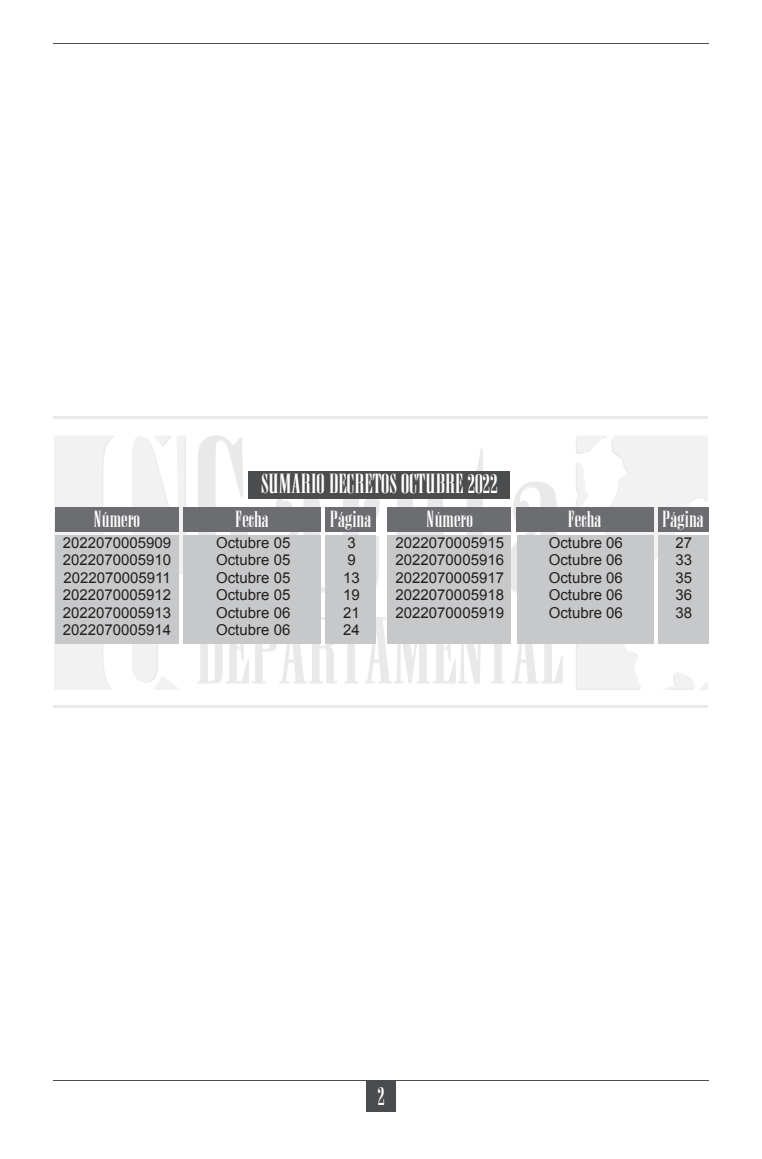
<style>
.page{position:relative;width:762px;height:1159px;background:#fff}
.page>*{position:absolute;margin:0;border:0;box-sizing:border-box;transform-origin:0 0}
.t1{font:23.75px "Anatevka";color:#fff}
.t2{font:22.5px "Anatevka";color:#fff}
.t3{font:20px "Anatevka";color:#fff}
.t4{font:15px/17.5px "Arial";color:#231f20;text-align:justify}
</style>
<div class="page">
<svg style="left:198px;top:435px;width:55px;height:100px"></svg>
<svg style="left:272px;top:499px;width:54px;height:95px"></svg>
<svg style="left:343px;top:499px;width:36px;height:87px"></svg>
<svg style="left:397px;top:499px;width:46px;height:36px"></svg>
<svg style="left:458px;top:448px;width:36px;height:87px"></svg>
<svg style="left:509px;top:481px;width:54px;height:112px"></svg>
<svg style="left:197px;top:617px;width:366px;height:67px"></svg>
<hr style="left:54px;top:705px;width:654px;height:2px;background:#4b4c4d">
<hr style="left:54px;top:416px;width:654px;height:2px;background:#4b4c4d">
<svg style="left:132px;top:436px;width:54px;height:253px"></svg>
<svg style="left:54px;top:436px;width:61px;height:253px"></svg>
<svg style="left:576px;top:436px;width:132px;height:141px"></svg>
<svg style="left:664px;top:672px;width:44px;height:18px"></svg>
<svg style="left:576px;top:643px;width:66px;height:47px"></svg>
<div style="left:366px;top:1080px;width:30px;height:31px;background:#4b4c4d"></div>
<hr style="left:53px;top:1080px;width:656px;height:1px;background:#4b4c4d">
<hr style="left:53px;top:43px;width:656px;height:1px;background:#4b4c4d">
<div style="left:55px;top:506px;width:123px;height:25px;background:#6c6d70"></div>
<div style="left:183px;top:506px;width:138px;height:25px;background:#6c6d70"></div>
<div style="left:326px;top:506px;width:50px;height:25px;background:#6c6d70"></div>
<div style="left:55px;top:535px;width:123px;height:108px;background:#c7c8ca"></div>
<div style="left:184px;top:535px;width:137px;height:108px;background:#c7c8ca"></div>
<div style="left:326px;top:535px;width:50px;height:108px;background:#c7c8ca"></div>
<div style="left:249px;top:471px;width:261px;height:28px;background:#4b4c4d"></div>
<div style="left:388px;top:506px;width:123px;height:25px;background:#6c6d70"></div>
<div style="left:516px;top:506px;width:137px;height:25px;background:#6c6d70"></div>
<div style="left:658px;top:506px;width:50px;height:25px;background:#6c6d70"></div>
<div style="left:388px;top:535px;width:123px;height:108px;background:#c7c8ca"></div>
<div style="left:517px;top:535px;width:136px;height:108px;background:#c7c8ca"></div>
<div style="left:658px;top:535px;width:50px;height:108px;background:#c7c8ca"></div>
<h3 class="t3" style="left:93px;top:506px;width:47px">Número</h3>
<p class="t4" style="left:63px;top:534px;width:110px">2022070005909<br>2022070005910<br>2022070005911<br>2022070005912<br>2022070005913<br>2022070005914</p>
<h1 class="t1" style="left:261px;top:469px;width:238px">SUMARIO DECRETOS OCTUBRE 2022</h1>
<h3 class="t3" style="left:426px;top:506px;width:47px">Número</h3>
<p class="t4" style="left:396px;top:534px;width:110px">2022070005915<br>2022070005916<br>2022070005917<br>2022070005918<br>2022070005919</p>
<h3 class="t3" style="left:235px;top:506px;width:35px">Fecha</h3>
<p class="t4" style="left:216px;top:534px;width:76px">Octubre 05<br>Octubre 05<br>Octubre 05<br>Octubre 05<br>Octubre 06<br>Octubre 06</p>
<h3 class="t3" style="left:329px;top:506px;width:43px">Página</h3>
<p class="t4" style="left:343px;top:534px;width:18px;text-align:left">3<br>9<br>13<br>19<br>21<br>24</p>
<h3 class="t3" style="left:567px;top:506px;width:35px">Fecha</h3>
<p class="t4" style="left:549px;top:534px;width:76px">Octubre 06<br>Octubre 06<br>Octubre 06<br>Octubre 06<br>Octubre 06</p>
<h3 class="t3" style="left:662px;top:506px;width:43px">Página</h3>
<p class="t4" style="left:675px;top:534px;width:18px">27<br>33<br>35<br>36<br>38</p>
<h2 class="t2" style="left:377px;top:1082px;width:9px">2</h2>
</div>
